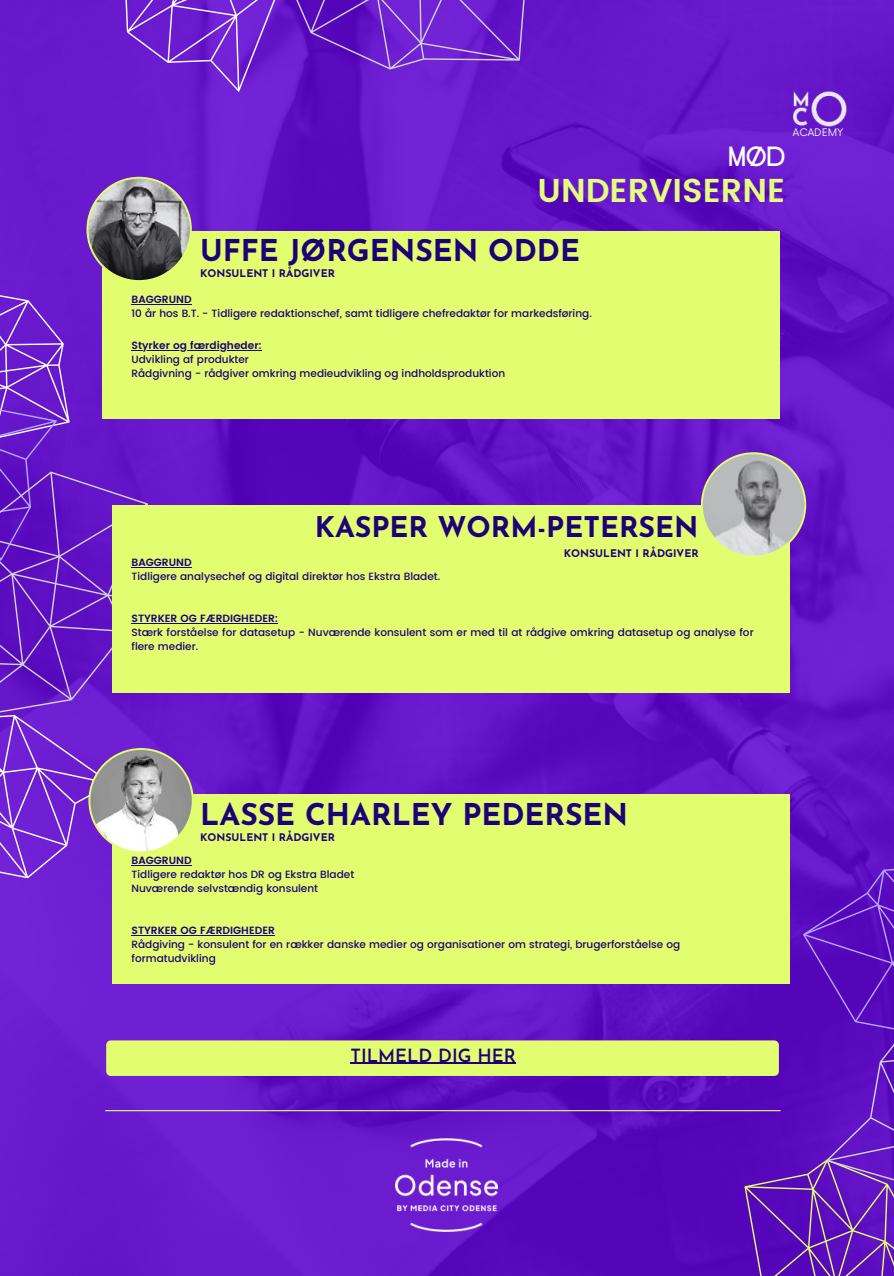
<style>
.page{position:relative;width:894px;height:1276px;background:#fff}
.page>*{position:absolute;margin:0;border:0;box-sizing:border-box;transform-origin:0 0}
.t1{font:600 33px "Poppins";color:#e5fd7e}
.t2{font:30.15px "Moonshine";color:#fff}
.t3{font:700 30px "Josefin Sans";color:#1e0078}
.t4{font:700 28.5px "Josefin Sans";color:#1e0078}
.t5{font:600 18.15px "Josefin Sans";color:#1e0078}
.t6{font:500 10.5px/14px "Poppins";color:#1e0078}
.t7{font:600 10.5px "Poppins";color:#1e0078}
.t8{font:700 10.5px "Josefin Sans";color:#1e0078}
.t9{font:10.2px "Now";color:#f2f2f2}
</style>
<div class="page">
<img style="left:0;top:0;width:893px;height:1276px">
<svg style="left:744px;top:864px;width:149px;height:412px;background:#641cba"></svg>
<svg style="left:123px;top:0;width:404px;height:92px;background:#7024ce"></svg>
<svg style="left:0;top:284px;width:148px;height:594px;background:#6f25cc"></svg>
<div style="left:102px;top:230px;width:677px;height:188px;background:#e3fd71"></div>
<svg style="left:86px;top:177px;width:106px;height:105px"></svg>
<img style="left:88px;top:179px;width:102px;height:101px;border-radius:50%">
<div style="left:112px;top:505px;width:677px;height:187px;background:#e3fd71"></div>
<img style="left:785px;top:79px;width:66px;height:47px">
<svg style="left:700px;top:452px;width:106px;height:105px"></svg>
<img style="left:702px;top:454px;width:102px;height:101px;border-radius:50%">
<hr style="left:106px;top:1110px;width:674px;height:1px;background:#e3fd71">
<div style="left:106px;top:1040px;width:672px;height:36px;background:#e3fd71;border-radius:5px"></div>
<div style="left:112px;top:795px;width:677px;height:189px;background:#e3fd71"></div>
<svg style="left:88px;top:748px;width:106px;height:105px"></svg>
<img style="left:90px;top:750px;width:102px;height:101px;border-radius:50%">
<hr style="left:131px;top:304px;width:61px;height:1px;background:#1e0078">
<hr style="left:131px;top:350px;width:131px;height:1px;background:#1e0078">
<hr style="left:131px;top:567px;width:61px;height:1px;background:#1e0078">
<hr style="left:131px;top:623px;width:147px;height:1px;background:#1e0078">
<hr style="left:350px;top:1062px;width:165px;height:2px;background:#1e0078">
<hr style="left:131px;top:865px;width:61px;height:1px;background:#1e0078">
<hr style="left:131px;top:935px;width:144px;height:1px;background:#1e0078">
<img style="left:395px;top:1138px;width:102px;height:93px">
<h2 class="t2" style="left:727px;top:139px;width:59px">MØD</h2>
<h1 class="t1" style="left:537px;top:166px;width:249px">UNDERVISERNE</h1>
<p class="t9" style="left:792px;top:124px;width:52px">ACADEMY</p>
<h3 class="t3" style="left:200px;top:223px;width:381px">UFFE JØRGENSEN ODDE</h3>
<p class="t8" style="left:200px;top:263px;width:136px">KONSULENT I RÅDGIVER</p>
<p class="t7" style="left:131px;top:291px;width:62px">BAGGRUND</p>
<p class="t6" style="left:131px;top:306px;width:461px">10 år hos B.T. - Tidligere redaktionschef, samt tidligere chefredaktør for markedsføring.</p>
<p class="t7" style="left:131px;top:338px;width:132px">Styrker og færdigheder:</p>
<p class="t6" style="left:131px;top:353px;width:375px">Udvikling af produkter<br>Rådgivning - rådgiver omkring medieudvikling og indholdsproduktion</p>
<h3 class="t4" style="left:315px;top:501px;width:385px">KASPER WORM-PETERSEN</h3>
<p class="t8" style="left:563px;top:544px;width:136px">KONSULENT I RÅDGIVER</p>
<p class="t7" style="left:131px;top:555px;width:62px">BAGGRUND</p>
<p class="t6" style="left:131px;top:570px;width:310px">Tidligere analysechef og digital direktør hos Ekstra Bladet.</p>
<p class="t7" style="left:131px;top:611px;width:148px">STYRKER OG FÆRDIGHEDER:</p>
<p class="t6" style="left:131px;top:626px;width:623px">Stærk forståelse for datasetup - Nuværende konsulent som er med til at rådgive omkring datasetup og analyse for flere medier.</p>
<h3 class="t3" style="left:200px;top:788px;width:429px">LASSE CHARLEY PEDERSEN</h3>
<p class="t8" style="left:200px;top:828px;width:136px">KONSULENT I RÅDGIVER</p>
<p class="t7" style="left:131px;top:853px;width:62px">BAGGRUND</p>
<p class="t6" style="left:131px;top:868px;width:224px">Tidligere redaktør hos DR og Ekstra Bladet<br>Nuværende selvstændig konsulent</p>
<p class="t7" style="left:131px;top:923px;width:145px">STYRKER OG FÆRDIGHEDER</p>
<p class="t6" style="left:131px;top:938px;width:550px">Rådgiving - konsulent for en rækker danske medier og organisationer om strategi, brugerforståelse og formatudvikling</p>
<h3 class="t5" style="left:350px;top:1040px;width:167px">TILMELD DIG HER</h3>
</div>
